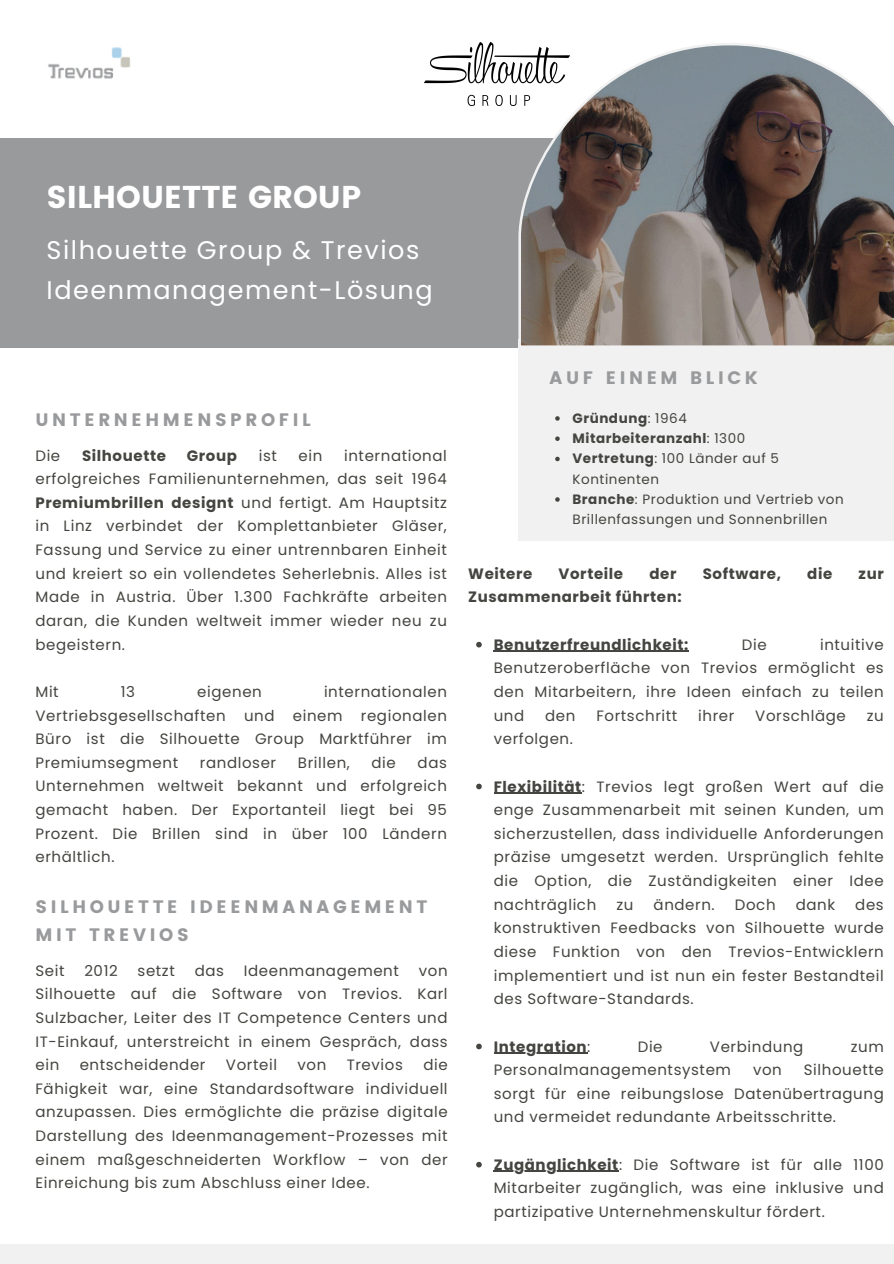
<style>
.page{position:relative;width:894px;height:1264px;background:#fff}
.page>*{position:absolute;margin:0;border:0;box-sizing:border-box;transform-origin:0 0}
.t1{font:31.5px "Poppins";color:#fff}
.t2{font:25.5px/39.3px "Poppins";letter-spacing:.06em;color:#fff}
.t3{font:18px/28.2px "Poppins";letter-spacing:.2em;color:#999a9c}
.t4{font:15px/23.7px "Poppins";letter-spacing:.04em;color:#444440;text-align:justify}
.t5{font:700 15px "Poppins";letter-spacing:.04em;color:#444440}
.t6{font:13.5px/20.2px "Poppins";letter-spacing:.04em;color:#444440}
.t7{font:700 13.5px "Poppins";letter-spacing:.04em;color:#444440}
.s1{font-weight:400}
.s2{font-weight:700}
</style>
<div class="page">
<div style="left:0;top:139px;width:884px;height:209px;background:#999a9c"></div>
<div style="left:518px;top:339px;width:375px;height:202px;background:#f1f1f1"></div>
<svg style="left:518px;top:43px;width:375px;height:303px;background:#77716e"></svg>
<div style="left:0;top:1244px;width:893px;height:19px;background:#f1f1f1"></div>
<img style="left:48px;top:47px;width:82px;height:32px">
<svg style="left:555px;top:416px;width:4px;height:4px"></svg>
<svg style="left:555px;top:436px;width:4px;height:5px"></svg>
<svg style="left:555px;top:456px;width:4px;height:5px"></svg>
<svg style="left:555px;top:497px;width:4px;height:4px"></svg>
<svg style="left:476px;top:642px;width:5px;height:5px"></svg>
<hr style="left:493px;top:651px;width:195px;height:1px;background:#444440">
<svg style="left:476px;top:783px;width:5px;height:6px"></svg>
<hr style="left:493px;top:792px;width:49px;height:1px;background:#444440">
<hr style="left:542px;top:792px;width:39px;height:1px;background:#444440">
<svg style="left:476px;top:1043px;width:5px;height:6px"></svg>
<hr style="left:493px;top:1052px;width:94px;height:1px;background:#444440">
<svg style="left:476px;top:1161px;width:5px;height:6px"></svg>
<hr style="left:493px;top:1170px;width:126px;height:1px;background:#444440">
<img style="left:424px;top:43px;width:145px;height:63px">
<p class="t1" style="left:47px;top:179px;width:316px">SILHOUETTE GROUP</p>
<p class="t2" style="left:47px;top:231px;width:387px">Silhouette Group &amp; Trevios<br>Ideenmanagement-Lösung</p>
<h3 class="t3" style="left:549px;top:363px;width:210px">AUF EINEM BLICK</h3>
<h3 class="t3" style="left:35px;top:406px;width:277px">UNTERNEHMENSPROFIL</h3>
<p class="t7" style="left:572px;top:409px;width:116px">Gründung<span class="s1">: 1964</span></p>
<p class="t7" style="left:572px;top:429px;width:174px">Mitarbeiteranzahl<span class="s1">: 1300</span></p>
<p class="t6" style="left:572px;top:448px;width:208px"><span class="s2">Vertretung</span>: 100 Länder auf 5<br>Kontinenten</p>
<p class="t6" style="left:572px;top:489px;width:273px"><span class="s2">Branche</span>: Produktion und Vertrieb von<br>Brillenfassungen und Sonnenbrillen</p>
<h1 class="t4" style="left:35px;top:443px;width:26px">Die</h1>
<h1 class="t5" style="left:82px;top:445px;width:85px">Silhouette</h1>
<h1 class="t5" style="left:187px;top:445px;width:52px">Group</h1>
<h1 class="t4" style="left:258px;top:443px;width:20px">ist</h1>
<h1 class="t4" style="left:298px;top:443px;width:25px">ein</h1>
<h1 class="t4" style="left:35px;top:443px;width:413px;text-indent:308px">international erfolgreiches Familienunternehmen, das seit 1964<br><span class="s2">Premiumbrillen designt</span> und fertigt. Am Hauptsitz in Linz verbindet der Komplettanbieter Gläser, Fassung und Service zu einer untrennbaren Einheit und kreiert so ein vollendetes Seherlebnis. Alles ist Made in Austria. Über 1.300 Fachkräfte arbeiten daran, die Kunden weltweit immer wieder neu zu begeistern.</h1>
<h2 class="t4" style="left:35px;top:679px;width:25px">Mit</h2>
<h2 class="t4" style="left:121px;top:679px;width:16px">13</h2>
<h2 class="t4" style="left:197px;top:679px;width:66px">eigenen</h2>
<h4 class="t5" style="left:468px;top:563px;width:66px">Weitere</h4>
<h4 class="t5" style="left:558px;top:563px;width:66px">Vorteile</h4>
<h4 class="t5" style="left:649px;top:563px;width:29px">der</h4>
<h4 class="t5" style="left:702px;top:563px;width:80px">Software,</h4>
<h4 class="t5" style="left:807px;top:563px;width:27px">die</h4>
<h4 class="t5" style="left:858px;top:563px;width:27px">zur</h4>
<h4 class="t5" style="left:468px;top:586px;width:215px">Zusammenarbeit führten:</h4>
<p class="t5" style="left:493px;top:634px;width:196px">Benutzerfreundlichkeit:</p>
<p class="t4" style="left:741px;top:632px;width:26px">Die</p>
<p class="t4" style="left:493px;top:632px;width:391px;text-indent:326px">intuitive Benutzeroberfläche von Trevios ermöglicht es den Mitarbeitern, ihre Ideen einfach zu teilen und</p>
<h2 class="t4" style="left:35px;top:679px;width:413px;text-indent:288px">internationalen Vertriebsgesellschaften und einem regionalen Büro ist die Silhouette Group Marktführer im Premiumsegment</h2>
<p class="t4" style="left:545px;top:703px;width:32px">den</p>
<p class="t4" style="left:596px;top:703px;width:82px">Fortschritt</p>
<p class="t4" style="left:698px;top:703px;width:38px">ihrer</p>
<p class="t4" style="left:755px;top:703px;width:92px">Vorschläge</p>
<p class="t4" style="left:866px;top:703px;width:19px">zu</p>
<p class="t4" style="left:493px;top:727px;width:81px">verfolgen.</p>
<p class="t4" style="left:493px;top:774px;width:391px"><span class="s2">Flexibilität</span>: Trevios legt großen Wert auf die enge Zusammenarbeit mit seinen Kunden, um sicherzustellen, dass individuelle Anforderungen präzise umgesetzt werden. Ursprünglich fehlte die Option, die Zuständigkeiten einer Idee nachträglich</p>
<h2 class="t4" style="left:200px;top:750px;width:78px">randloser</h2>
<h2 class="t4" style="left:298px;top:750px;width:53px">Brillen,</h2>
<h2 class="t4" style="left:371px;top:750px;width:26px">die</h2>
<h2 class="t4" style="left:35px;top:750px;width:413px;text-indent:382px">das Unternehmen weltweit bekannt und erfolgreich gemacht haben. Der Exportanteil liegt bei 95<br>Prozent. Die Brillen sind in über 100 Ländern erhältlich.</h2>
<p class="t4" style="left:493px;top:892px;width:391px;text-indent:361px">des konstruktiven Feedbacks von Silhouette wurde diese Funktion von den Trevios-Entwicklern implementiert und ist nun ein fester Bestandteil des Software-Standards.</p>
<p class="t5" style="left:493px;top:1035px;width:98px">Integration<span class="s1">:</span></p>
<p class="t4" style="left:637px;top:1034px;width:26px">Die</p>
<p class="t4" style="left:709px;top:1034px;width:95px">Verbindung</p>
<p class="t4" style="left:850px;top:1034px;width:35px">zum</p>
<p class="t4" style="left:493px;top:1058px;width:239px">Personalmanagementsystem</p>
<p class="t4" style="left:752px;top:1058px;width:30px">von</p>
<p class="t4" style="left:616px;top:892px;width:19px">zu</p>
<p class="t4" style="left:653px;top:892px;width:63px">ändern.</p>
<p class="t4" style="left:734px;top:892px;width:42px">Doch</p>
<p class="t4" style="left:795px;top:892px;width:41px">dank</p>
<p class="t3" style="left:35px;top:892px;width:393px">SILHOUETTE IDEENMANAGEMENT<br>MIT TREVIOS</p>
<p class="t4" style="left:35px;top:958px;width:31px">Seit</p>
<p class="t4" style="left:84px;top:958px;width:35px">2012</p>
<p class="t4" style="left:137px;top:958px;width:39px">setzt</p>
<p class="t4" style="left:195px;top:958px;width:31px">das</p>
<p class="t4" style="left:244px;top:958px;width:156px">Ideenmanagement</p>
<p class="t4" style="left:35px;top:958px;width:413px;text-indent:383px">von Silhouette auf die Software von Trevios. Karl Sulzbacher, Leiter des IT Competence Centers und IT-Einkauf, unterstreicht in einem Gespräch, dass ein</p>
<p class="t4" style="left:35px;top:1053px;width:413px;text-indent:388px">die Fähigkeit war, eine Standardsoftware individuell anzupassen. Dies ermöglichte die präzise digitale Darstellung des Ideenmanagement-Prozesses mit einem maßgeschneiderten Workflow – von der Einreichung bis zum Abschluss einer Idee.</p>
<p class="t4" style="left:80px;top:1053px;width:127px">entscheidender</p>
<p class="t4" style="left:226px;top:1053px;width:53px">Vorteil</p>
<p class="t4" style="left:297px;top:1053px;width:30px">von</p>
<p class="t4" style="left:346px;top:1053px;width:58px">Trevios</p>
<p class="t4" style="left:493px;top:1058px;width:391px;text-indent:310px">Silhouette sorgt für eine reibungslose Datenübertragung und vermeidet redundante Arbeitsschritte.</p>
<p class="t4" style="left:493px;top:1152px;width:391px"><span class="s2">Zugänglichkeit</span>: Die Software ist für alle 1100<br>Mitarbeiter zugänglich, was eine inklusive und partizipative Unternehmenskultur fördert.</p>
</div>
